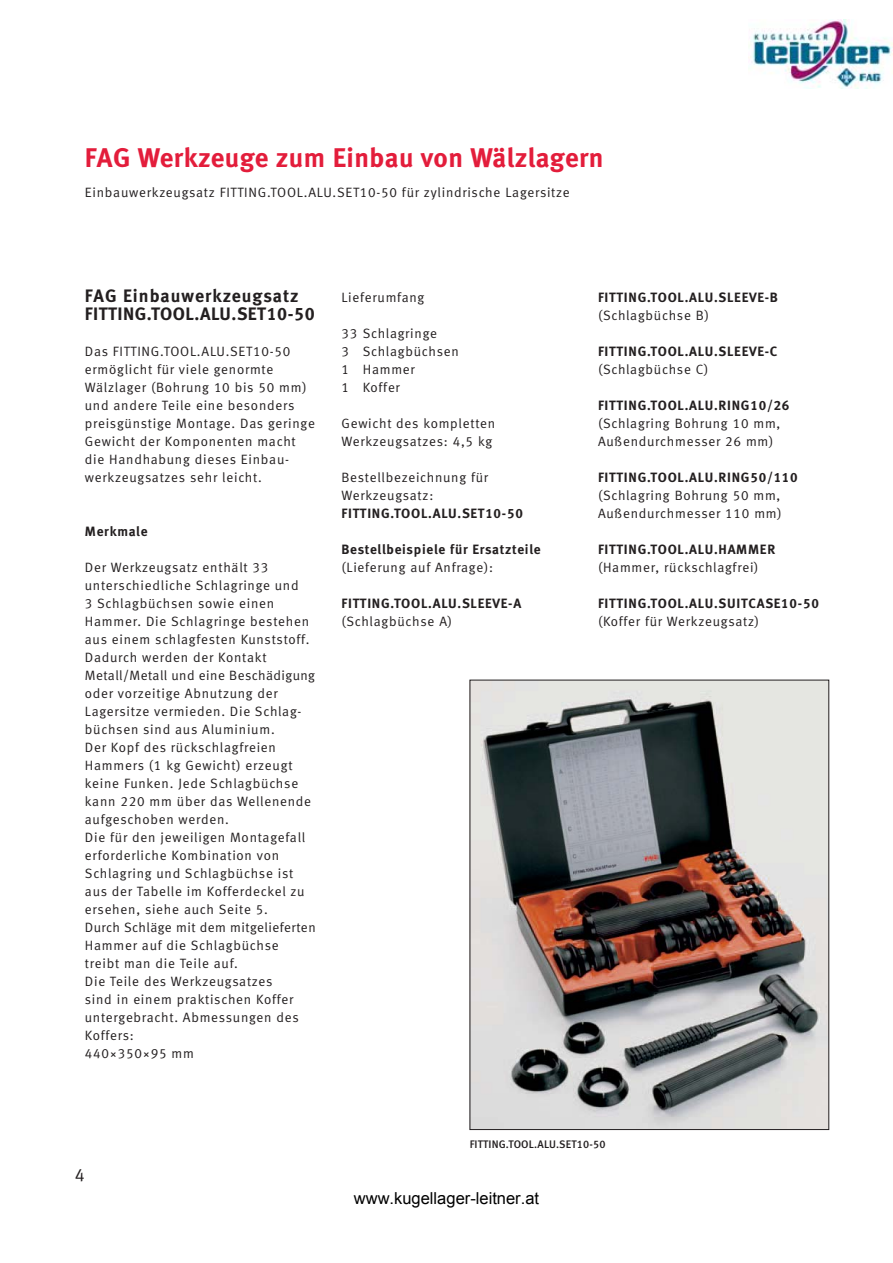
<style>
.page{position:relative;width:893px;height:1263px;background:#fff}
.page>*{position:absolute;margin:0;border:0;box-sizing:border-box;transform-origin:0 0}
.t1{font:27px "Meta Bold LF";letter-spacing:.015em;color:#e31d3b}
.t2{font:18px/18px "Meta Bold LF";letter-spacing:.04em;color:#231f20}
.t3{font:18px "Meta Normal LF";color:#231f20}
.t4{font:16.5px "Arial";color:#000}
.t5{font:13.5px/18px "Meta Normal LF";letter-spacing:.055em;color:#231f20}
.t6{font:13.5px "Meta Bold LF";letter-spacing:.055em;color:#231f20}
.t7{font:10.95px "Meta Medium LF";letter-spacing:.015em;color:#231f20}
.s1{font-family:"Meta Normal Expert"}
</style>
<div class="page">
<img style="left:472px;top:682px;width:355px;height:446px">
<img style="left:749px;top:20px;width:144px;height:68px">
<h1 class="t1" style="left:85px;top:147px;width:520px">FAG Werkzeuge zum Einbau von Wälzlagern</h1>
<p class="t5" style="left:85px;top:184px;width:486px">Einbauwerkzeugsatz FITTING.TOOL.ALU.SET10-50 für zylindrische Lagersitze</p>
<h2 class="t2" style="left:85px;top:288px;width:231px">FAG Einbauwerkzeugsatz<br>FITTING.TOOL.ALU.SET10-50</h2>
<p class="t5" style="left:85px;top:343px;width:231px">Das FITTING.TOOL.ALU.SET10-50 ermöglicht für viele genormte<br>Wälzlager (Bohrung 10 bis 50 mm) und andere Teile eine besonders preisgünstige Montage. Das geringe<br>Gewicht der Komponenten macht die Handhabung dieses Einbau&shy;werkzeugsatzes sehr leicht.</p>
<p class="t6" style="left:85px;top:526px;width:64px">Merkmale</p>
<p class="t5" style="left:85px;top:559px;width:232px">Der Werkzeugsatz enthält 33 unterschiedliche Schlagringe und<br>3 Schlagbüchsen sowie einen<br>Hammer. Die Schlagringe bestehen aus einem schlagfesten Kunststoff.<br>Dadurch werden der Kontakt<br>Metall/Metall und eine Beschädigung oder vorzeitige Abnutzung der<br>Lagersitze vermieden. Die Schlag&shy;büchsen sind aus Aluminium.<br>Der Kopf des rückschlagfreien<br>Hammers (1 kg Gewicht) erzeugt keine Funken. Jede Schlagbüchse kann 220 mm über das Wellenende aufgeschoben werden.<br>Die für den jeweiligen Montagefall erforderliche Kombination von<br>Schlagring und Schlagbüchse ist aus der Tabelle im Kofferdeckel zu ersehen, siehe auch Seite 5.<br>Durch Schläge mit dem mitgelieferten<br>Hammer auf die Schlagbüchse treibt man die Teile auf.<br>Die Teile des Werkzeugsatzes<br>sind in einem praktischen Koffer untergebracht. Abmessungen des<br>Koffers:<br>440<span class="s1">~</span>350<span class="s1">~</span>95 mm</p>
<p class="t5" style="left:341px;top:289px;width:84px">Lieferumfang</p>
<p class="t5" style="left:341px;top:325px;width:119px">33 Schlagringe<br>3 Schlagbüchsen<br>1 Hammer<br>1 Koffer</p>
<p class="t5" style="left:341px;top:415px;width:155px">Gewicht des kompletten<br>Werkzeugsatzes: 4,5 kg</p>
<p class="t5" style="left:341px;top:469px;width:148px">Bestellbezeichnung für<br>Werkzeugsatz:</p>
<p class="t6" style="left:341px;top:508px;width:183px">FITTING.TOOL.ALU.SET10-50</p>
<p class="t6" style="left:341px;top:544px;width:201px">Bestellbeispiele für Ersatzteile</p>
<p class="t5" style="left:341px;top:559px;width:153px">(Lieferung auf Anfrage):</p>
<p class="t6" style="left:341px;top:598px;width:181px">FITTING.TOOL.ALU.SLEEVE-A</p>
<p class="t5" style="left:341px;top:613px;width:112px">(Schlagbüchse A)</p>
<p class="t6" style="left:598px;top:292px;width:181px">FITTING.TOOL.ALU.SLEEVE-B</p>
<p class="t5" style="left:598px;top:307px;width:112px">(Schlagbüchse B)</p>
<p class="t6" style="left:598px;top:346px;width:181px">FITTING.TOOL.ALU.SLEEVE-C</p>
<p class="t5" style="left:598px;top:361px;width:112px">(Schlagbüchse C)</p>
<p class="t6" style="left:598px;top:400px;width:193px">FITTING.TOOL.ALU.RING10/26</p>
<p class="t5" style="left:598px;top:415px;width:184px">(Schlagring Bohrung 10 mm,<br>Außendurchmesser 26 mm)</p>
<p class="t6" style="left:598px;top:472px;width:201px">FITTING.TOOL.ALU.RING50/110</p>
<p class="t5" style="left:598px;top:487px;width:185px">(Schlagring Bohrung 50 mm,<br>Außendurchmesser 110 mm)</p>
<p class="t6" style="left:598px;top:544px;width:179px">FITTING.TOOL.ALU.HAMMER</p>
<p class="t5" style="left:598px;top:559px;width:162px">(Hammer, rückschlagfrei)</p>
<p class="t6" style="left:598px;top:598px;width:222px">FITTING.TOOL.ALU.SUITCASE10-50</p>
<p class="t5" style="left:598px;top:613px;width:163px">(Koffer für Werkzeugsatz)</p>
<h2 class="t3" style="left:75px;top:1168px;width:12px">4</h2>
<p class="t7" style="left:470px;top:1140px;width:137px">FITTING.TOOL.ALU.SET10-50</p>
<p class="t4" style="left:354px;top:1187px;width:187px">www.kugellager-leitner.at</p>
</div>
